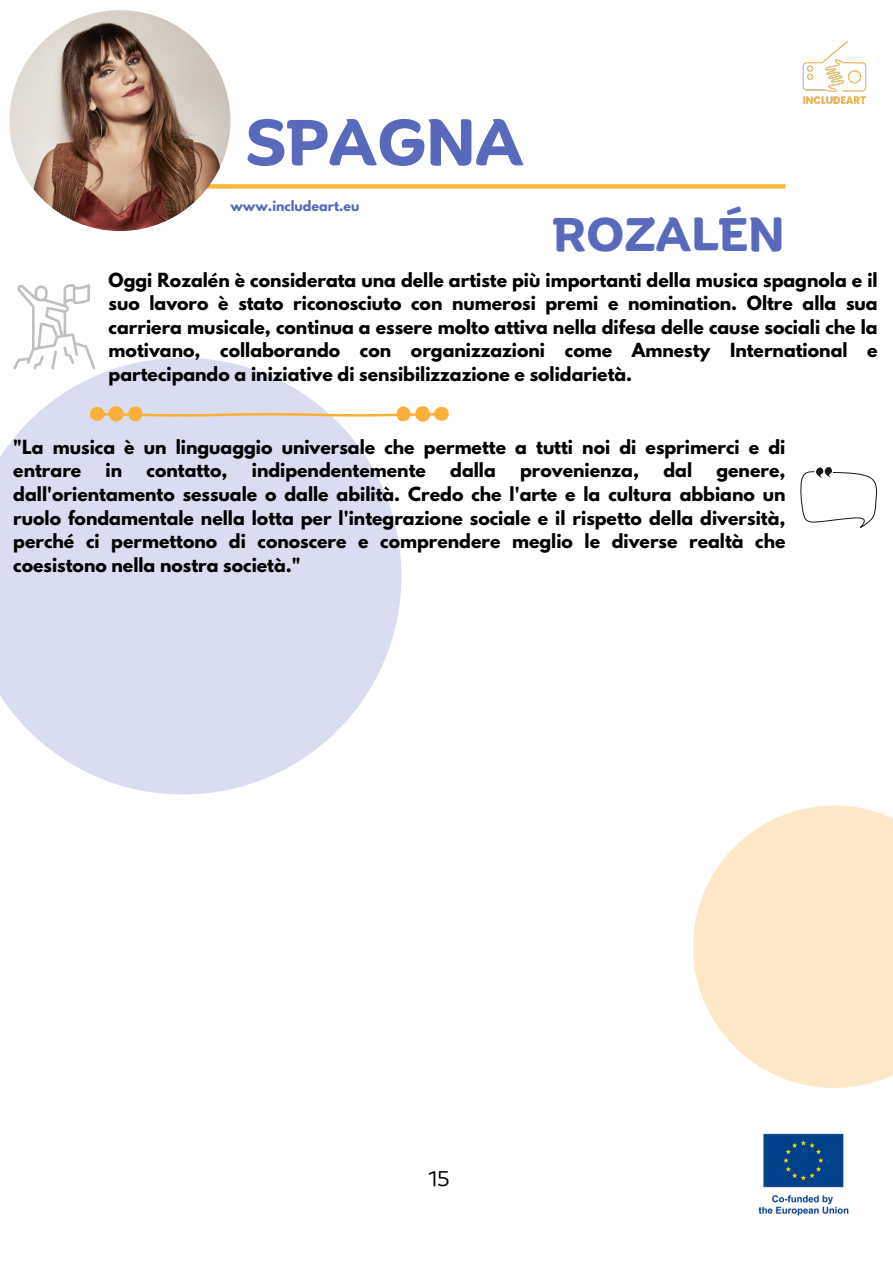
<style>
.page{position:relative;width:893px;height:1264px;background:#fff}
.page>*{position:absolute;margin:0;border:0;box-sizing:border-box;transform-origin:0 0}
.t1{font:700 62.55px "Binate Display";color:#596abc}
.t2{font:700 45.75px "Binate Display";color:#596abc}
.t3{font:20.7px "Binate Display";color:#000}
.t4{font:700 17.25px/23.7px "League Spartan";color:#000;text-align:justify}
.t5{font:700 12.75px "League Spartan";color:#596abc}
</style>
<div class="page">
<div style="left:89px;top:184px;width:696px;height:5px;background:#fbb83c"></div>
<svg style="left:0;top:358px;width:401px;height:436px;fill:#d9ddef"></svg>
<svg style="left:693px;top:805px;width:199px;height:282px;fill:#fde9c8"></svg>
<svg style="left:90px;top:405px;width:359px;height:18px"></svg>
<svg style="left:13px;top:284px;width:82px;height:85px"></svg>
<svg style="left:800px;top:467px;width:78px;height:61px"></svg>
<img style="left:802px;top:41px;width:65px;height:63px">
<img style="left:9px;top:10px;width:221px;height:221px;border-radius:50%">
<img style="left:758px;top:1133px;width:91px;height:83px">
<p class="t1" style="left:246px;top:84px;width:279px">SPAGNA</p>
<p class="t5" style="left:230px;top:199px;width:131px">www.includeart.eu</p>
<p class="t2" style="left:552px;top:191px;width:233px">ROZALÉN</p>
<p class="t4" style="left:109px;top:270px;width:770px">Oggi Rozalén è considerata una delle artiste più importanti della musica spagnola e il suo lavoro è stato riconosciuto con numerosi premi e nomination. Oltre alla sua carriera musicale, continua a essere molto attiva nella difesa delle cause sociali che la motivano, collaborando con organizzazioni come Amnesty International e partecipando a iniziative di sensibilizzazione e solidarietà.</p>
<p class="t4" style="left:13px;top:437px;width:773px">"La musica è un linguaggio universale che permette a tutti noi di esprimerci e di entrare</p>
<p class="t4" style="left:106px;top:461px;width:18px">in</p>
<p class="t4" style="left:147px;top:461px;width:82px">contatto,</p>
<p class="t4" style="left:252px;top:461px;width:175px">indipendentemente</p>
<p class="t4" style="left:450px;top:461px;width:47px">dalla</p>
<p class="t4" style="left:520px;top:461px;width:120px">provenienza,</p>
<p class="t4" style="left:663px;top:461px;width:30px">dal</p>
<p class="t4" style="left:13px;top:461px;width:773px;text-indent:703px">genere, dall'orientamento sessuale o dalle abilità. Credo che l'arte e la cultura abbiano un ruolo fondamentale nella lotta per l'integrazione sociale e il rispetto della diversità, perché ci permettono di conoscere e comprendere meglio le diverse realtà che coesistono nella nostra società."</p>
<p class="t3" style="left:429px;top:1158px;width:22px">15</p>
</div>
